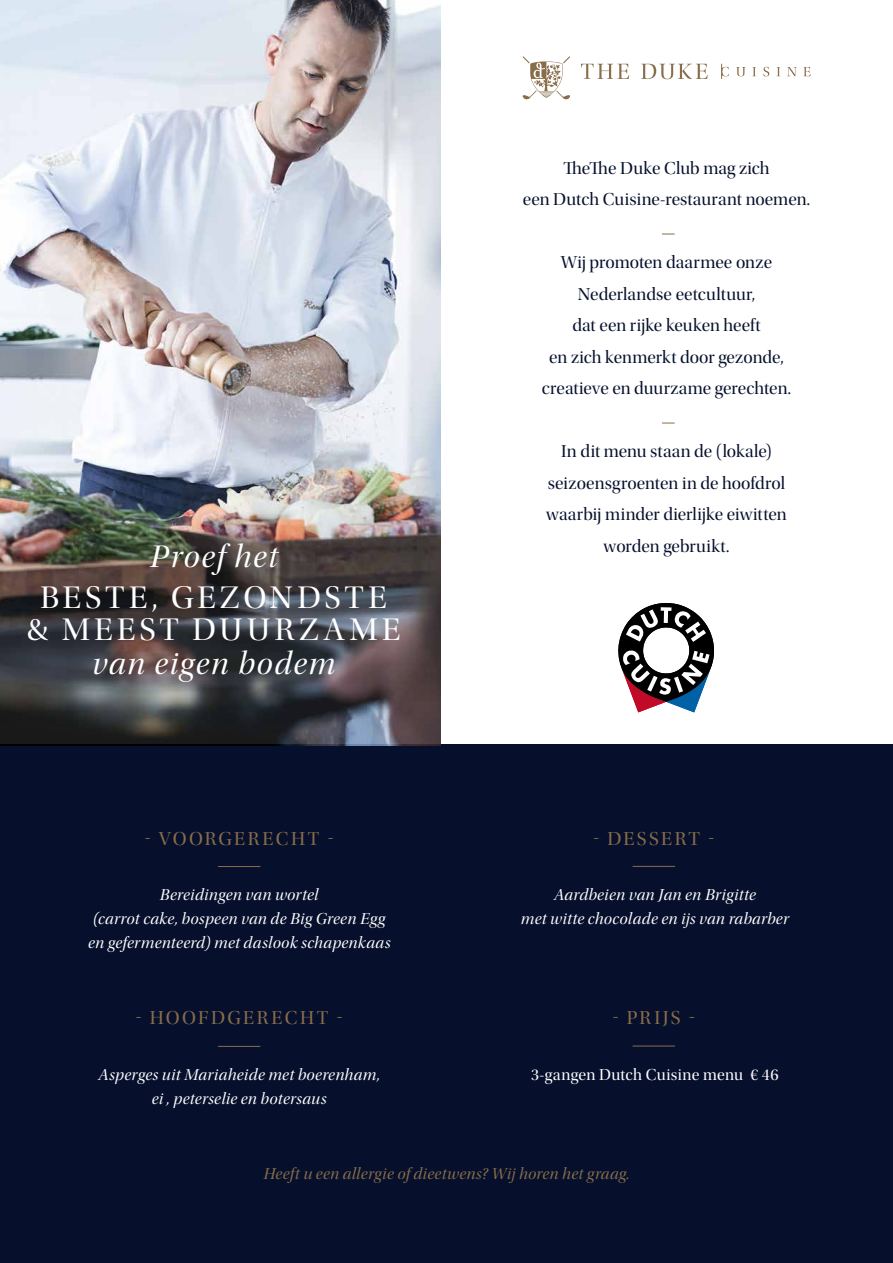
<style>
.page{position:relative;width:893px;height:1263px;background:#fff}
.page>*{position:absolute;margin:0;border:0;box-sizing:border-box;transform-origin:0 0}
.t1{font:32.55px/32.5px "Utopia Std Disp";letter-spacing:.125em;color:#fff;text-align:center}
.t2{font:32.55px "Utopia Std Disp It";letter-spacing:.05em;color:#fff}
.t3{font:19.5px "Utopia Std Disp";letter-spacing:.12em;color:#896d4a}
.t4{font:18px/31.5px "Utopia Std Disp";color:#06102c;text-align:center}
.t5{font:16.5px/24px "Utopia Std Disp It";letter-spacing:.02em;color:#fff;text-align:center}
.t6{font:16.5px "Utopia Std Disp It";letter-spacing:.02em;color:#896d4a}
.t7{font:16.5px "Utopia Std Disp";letter-spacing:.01em;color:#fff}
</style>
<div class="page">
<div style="left:0;top:744px;width:893px;height:519px;background:#06102c"></div>
<hr style="left:218px;top:866px;width:42px;height:1px;background:#896d4a">
<hr style="left:218px;top:1046px;width:42px;height:1px;background:#896d4a">
<hr style="left:633px;top:866px;width:42px;height:1px;background:#896d4a">
<hr style="left:633px;top:1046px;width:42px;height:1px;background:#896d4a">
<svg style="left:581px;top:64px;width:127px;height:15px"></svg>
<svg style="left:523px;top:56px;width:47px;height:44px"></svg>
<svg style="left:736px;top:67px;width:10px;height:9px"></svg>
<svg style="left:752px;top:67px;width:4px;height:9px"></svg>
<svg style="left:763px;top:67px;width:6px;height:9px"></svg>
<svg style="left:777px;top:67px;width:3px;height:9px"></svg>
<svg style="left:787px;top:67px;width:10px;height:9px"></svg>
<svg style="left:803px;top:67px;width:8px;height:9px"></svg>
<svg style="left:721px;top:64px;width:8px;height:15px"></svg>
<svg style="left:662px;top:234px;width:12px;height:1px"></svg>
<svg style="left:662px;top:423px;width:12px;height:1px"></svg>
<img style="left:0;top:0;width:440px;height:745px">
<svg style="left:618px;top:603px;width:96px;height:109px"></svg>
<p class="t4" style="left:523px;top:152px;width:289px">TheThe Duke Club mag zich<br>een Dutch Cuisine-restaurant noemen.</p>
<h1 class="t2" style="left:150px;top:540px;width:129px">Proef het</h1>
<h1 class="t1" style="left:27px;top:581px;width:376px">BESTE, GEZONDSTE &amp; MEEST DUURZAME</h1>
<h1 class="t2" style="left:92px;top:647px;width:244px">van eigen bodem</h1>
<p class="t3" style="left:145px;top:828px;width:190px">- VOORGERECHT -</p>
<p class="t5" style="left:88px;top:883px;width:304px">Bereidingen van wortel<br>(carrot cake, bospeen van de Big Green Egg en gefermenteerd) met daslook schapenkaas</p>
<p class="t3" style="left:136px;top:1007px;width:208px">- HOOFDGERECHT -</p>
<p class="t5" style="left:98px;top:1063px;width:283px">Asperges uit Mariaheide met boerenham, ei , peterselie en botersaus</p>
<p class="t4" style="left:542px;top:247px;width:251px">Wij promoten daarmee onze<br>Nederlandse eetcultuur,<br>dat een rijke keuken heeft<br>en zich kenmerkt door gezonde, creatieve en duurzame gerechten.</p>
<p class="t4" style="left:546px;top:436px;width:242px">In dit menu staan de (lokale) seizoensgroenten in de hoofdrol waarbij minder dierlijke eiwitten worden gebruikt.</p>
<p class="t3" style="left:593px;top:828px;width:122px">- DESSERT -</p>
<p class="t5" style="left:521px;top:883px;width:270px">Aardbeien van Jan en Brigitte<br>met witte chocolade en ijs van rabarber</p>
<p class="t3" style="left:613px;top:1007px;width:83px">- PRIJS -</p>
<p class="t7" style="left:531px;top:1066px;width:249px">3-gangen Dutch Cuisine menu € 46</p>
<p class="t6" style="left:263px;top:1165px;width:368px">Heeft u een allergie of dieetwens? Wij horen het graag.</p>
</div>
